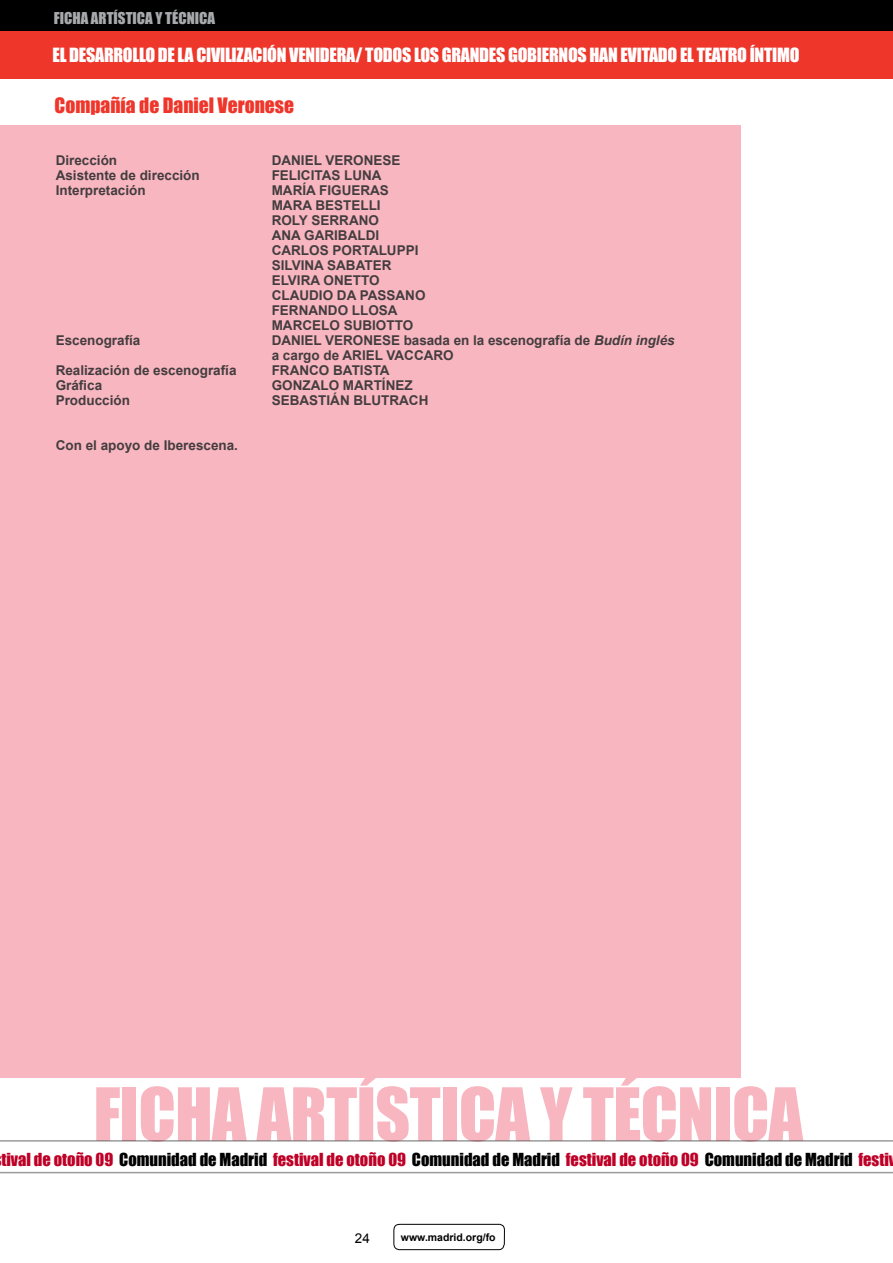
<style>
.page{position:relative;width:893px;height:1263px;background:#fff}
.page>*{position:absolute;margin:0;border:0;box-sizing:border-box;transform-origin:0 0}
.t1{font:67.5px "Impact";letter-spacing:-.01em;color:#f8b6c0}
.t2{font:19.5px "Impact";color:#ee362b}
.t3{font:18px "Impact";letter-spacing:-.015em;color:#fff}
.t4{font:16.5px "Impact";color:#be0027}
.t5{font:15px "Impact";color:#a7a9ac}
.t6{font:700 13.5px/15px "Arial";color:#2f2f30}
.t7{font:13.5px "Arial";color:#000}
.t8{font:700 10.5px "Arial";color:#000}
.s1{font-style:italic}
.s2{color:#000}
</style>
<div class="page">
<svg style="left:393px;top:1223px;width:112px;height:27px"></svg>
<div style="left:0;top:0;width:893px;height:40px;background:#000"></div>
<div style="left:0;top:125px;width:741px;height:953px;background:#f8b6c0"></div>
<div style="left:0;top:31px;width:893px;height:48px;background:#ee362b"></div>
<hr style="left:0;top:1140px;width:893px;height:1px;background:#000">
<hr style="left:0;top:1172px;width:893px;height:1px;background:#000">
<p class="t5" style="left:54px;top:6px;width:163px">FICHA ARTÍSTICA Y TÉCNICA</p>
<h3 class="t3" style="left:53px;top:41px;width:748px">EL DESARROLLO DE LA CIVILIZACIÓN VENIDERA/ TODOS LOS GRANDES GOBIERNOS HAN EVITADO EL TEATRO ÍNTIMO</h3>
<h2 class="t2" style="left:55px;top:90px;width:241px">Compañía de Daniel Veronese</h2>
<p class="t6" style="left:56px;top:154px;width:63px">Dirección</p>
<p class="t6" style="left:272px;top:154px;width:130px">DANIEL VERONESE</p>
<p class="t6" style="left:56px;top:169px;width:146px">Asistente de dirección</p>
<p class="t6" style="left:272px;top:169px;width:111px">FELICITAS LUNA</p>
<p class="t6" style="left:56px;top:184px;width:92px">Interpretación</p>
<p class="t6" style="left:272px;top:184px;width:155px">MARÍA FIGUERAS<br>MARA BESTELLI<br>ROLY SERRANO<br>ANA GARIBALDI<br>CARLOS PORTALUPPI<br>SILVINA SABATER<br>ELVIRA ONETTO<br>CLAUDIO DA PASSANO<br>FERNANDO LLOSA<br>MARCELO SUBIOTTO</p>
<p class="t6" style="left:56px;top:334px;width:86px">Escenografía</p>
<p class="t6" style="left:272px;top:334px;width:404px">DANIEL VERONESE basada en la escenografía de <span class="s1">Budín inglés </span>a cargo de ARIEL VACCARO</p>
<p class="t6" style="left:56px;top:364px;width:182px">Realización de escenografía</p>
<p class="t6" style="left:272px;top:364px;width:119px">FRANCO BATISTA</p>
<p class="t6" style="left:56px;top:379px;width:48px">Gráfica</p>
<p class="t6" style="left:272px;top:379px;width:142px">GONZALO MARTÍNEZ</p>
<p class="t6" style="left:56px;top:394px;width:76px">Producción</p>
<p class="t6" style="left:272px;top:394px;width:158px">SEBASTIÁN BLUTRACH</p>
<p class="t6" style="left:56px;top:439px;width:184px">Con el apoyo de Iberescena.</p>
<h1 class="t1" style="left:93px;top:1062px;width:711px">FICHA ARTÍSTICA Y TÉCNICA</h1>
<p class="t4" style="left:1px;top:1146px;width:896px">tival de otoño 09 <span class="s2">Comunidad de Madrid</span> festival de otoño 09 <span class="s2">Comunidad de Madrid</span> festival de otoño 09 <span class="s2">Comunidad de Madrid</span> festiv</p>
<p class="t7" style="left:355px;top:1229px;width:17px">24</p>
<p class="t8" style="left:401px;top:1230px;width:96px">www.madrid.org/fo</p>
</div>
